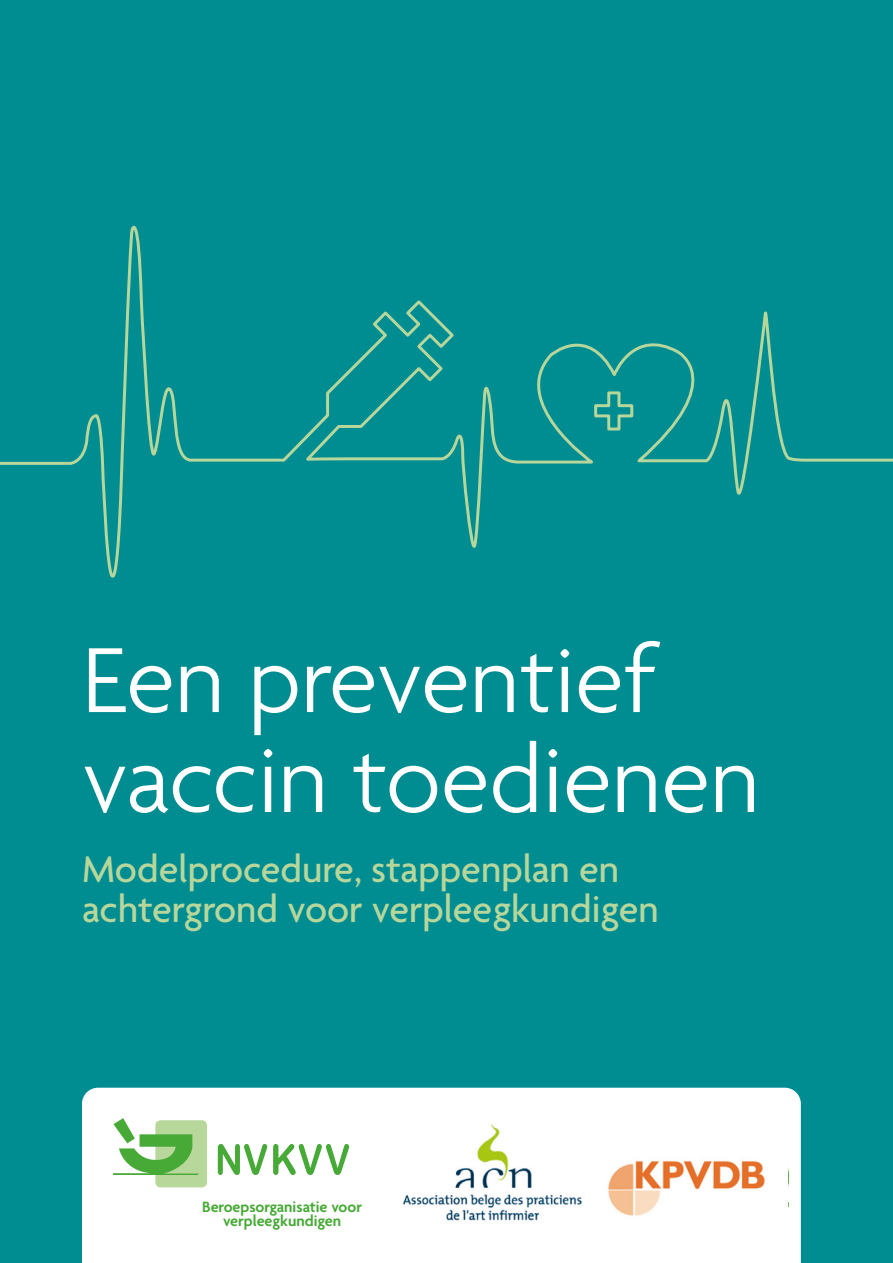
<style>
.page{position:relative;width:893px;height:1263px;background:#008d91}
.page>*{position:absolute;margin:0;border:0;box-sizing:border-box;transform-origin:0 0}
.t1{font:300 99.9px/99.9px "Agenda";color:#fff}
.t2{font:500 40.2px/39.9px "Agenda";color:#b7d69b}
.t3{font:600 16.2px/14px "Agenda";color:#47a936;text-align:center}
</style>
<div class="page">
<svg style="left:0;top:225px;width:893px;height:353px"></svg>
<svg style="left:593px;top:390px;width:42px;height:42px"></svg>
<div style="left:82px;top:1088px;width:719px;height:175px;background:#fff"></div>
<div style="left:155px;top:1120px;width:52px;height:67px;background:#b8d79b;border-radius:5px"></div>
<svg style="left:113px;top:1118px;width:85px;height:57px"></svg>
<svg style="left:218px;top:1144px;width:131px;height:31px;background:#b3dbac"></svg>
<img style="left:393px;top:1112px;width:203px;height:151px">
<img style="left:596px;top:1112px;width:192px;height:151px">
<h1 class="t1" style="left:82px;top:628px;width:679px">Een preventief vaccin toedienen</h1>
<p class="t2" style="left:82px;top:848px;width:578px">Modelprocedure, stappenplan en achtergrond voor verpleegkundigen</p>
<p class="t3" style="left:202px;top:1199px;width:162px">Beroepsorganisatie voor verpleegkundigen</p>
</div>
